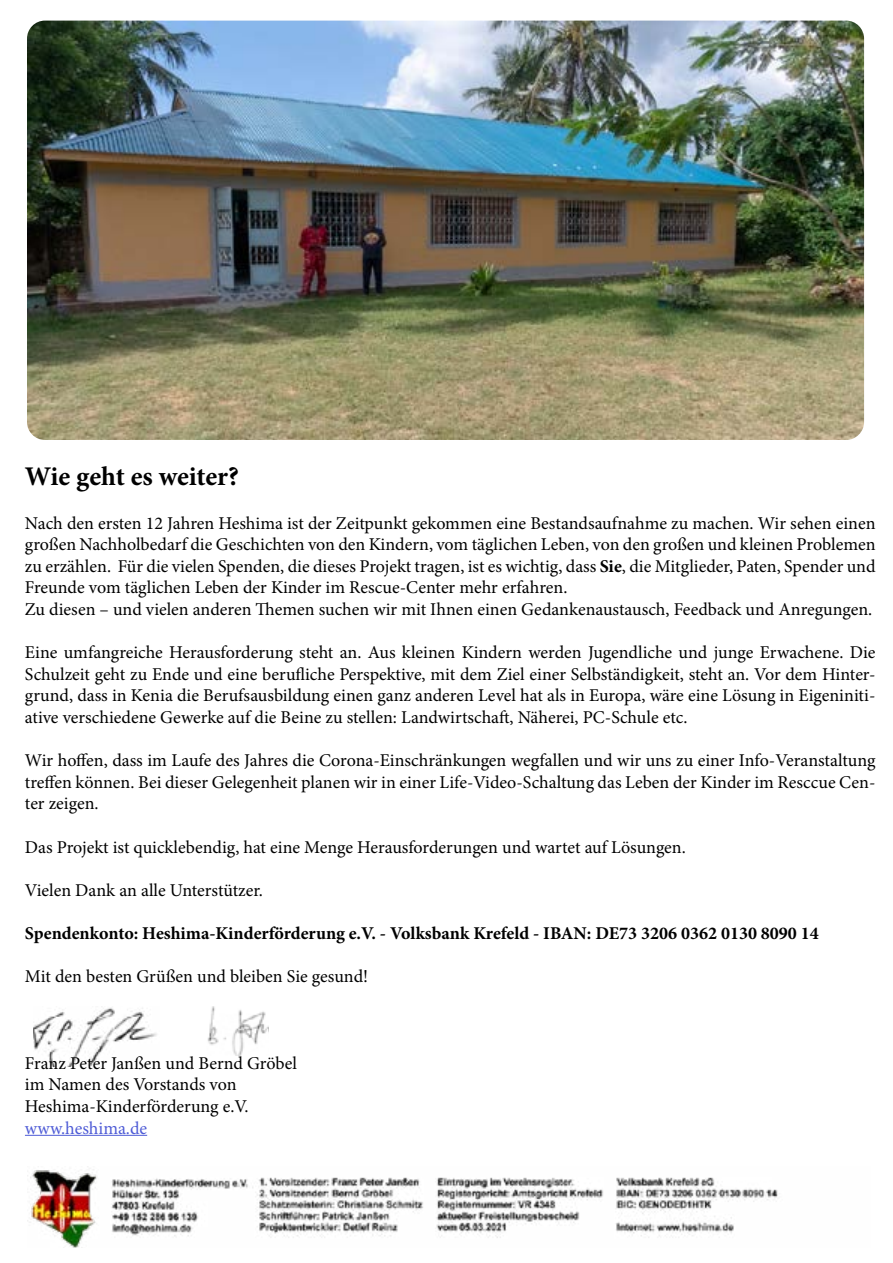
<style>
.page{position:relative;width:893px;height:1263px;background:#fff}
.page>*{position:absolute;margin:0;border:0;box-sizing:border-box;transform-origin:0 0}
.t1{font:700 27px "Minion Pro";letter-spacing:-.005em;color:#000}
.t2{font:18px/21.6px "Minion Pro";color:#000}
.t3{font:700 18px "Minion Pro";color:#000}
.t4{font:18px "Minion Pro";color:#4f5cd6}
.s1{font-weight:700}
</style>
<div class="page">
<img style="left:27px;top:21px;width:837px;height:419px">
<hr style="left:25px;top:1135px;width:122px;height:1px;background:#4f5cd6">
<img style="left:34px;top:1006px;width:123px;height:61px">
<img style="left:207px;top:1006px;width:61px;height:50px">
<img style="left:27px;top:1169px;width:751px;height:79px">
<h1 class="t1" style="left:25px;top:458px;width:215px">Wie geht es weiter?</h1>
<p class="t2" style="left:25px;top:512px;width:852px">Nach den ersten 12 Jahren Heshima ist der Zeitpunkt gekommen eine Bestandsaufnahme zu machen. Wir sehen einen großen Nachholbedarf die Geschichten von den Kindern, vom täglichen Leben, von den großen und kleinen Problemen zu erzählen. Für die vielen Spenden, die dieses Projekt tragen, ist es wichtig, dass <span class="s1">Sie</span>, die Mitglieder, Paten, Spender und Freunde vom täglichen Leben der Kinder im Rescue-Center mehr erfahren.<br>Zu diesen – und vielen anderen Themen suchen wir mit Ihnen einen Gedankenaustausch, Feedback und Anregungen.</p>
<p class="t2" style="left:25px;top:642px;width:852px;text-align:justify">Eine umfangreiche Herausforderung steht an. Aus kleinen Kindern werden Jugendliche und junge Erwachene. Die Schulzeit geht zu Ende und eine berufliche Perspektive, mit dem Ziel einer Selbständigkeit, steht an. Vor dem Hinter&shy;grund, dass in Kenia die Berufsausbildung einen ganz anderen Level hat als in Europa, wäre eine Lösung in Eigeniniti&shy;ative verschiedene Gewerke auf die Beine zu stellen: Landwirtschaft, Näherei, PC-Schule etc.</p>
<p class="t2" style="left:25px;top:750px;width:852px;text-align:justify">Wir hoffen, dass im Laufe des Jahres die Corona-Einschränkungen wegfallen und wir uns zu einer Info-Veranstaltung treffen können. Bei dieser Gelegenheit planen wir in einer Life-Video-Schaltung das Leben der Kinder im Resccue Cen&shy;ter zeigen.</p>
<p class="t2" style="left:25px;top:836px;width:662px">Das Projekt ist quicklebendig, hat eine Menge Herausforderungen und wartet auf Lösungen.</p>
<p class="t2" style="left:25px;top:879px;width:240px">Vielen Dank an alle Unterstützer.</p>
<p class="t3" style="left:25px;top:921px;width:795px">Spendenkonto: Heshima-Kinderförderung e.V. - Volksbank Krefeld - IBAN: DE73 3206 0362 0130 8090 14</p>
<p class="t2" style="left:25px;top:966px;width:345px">Mit den besten Grüßen und bleiben Sie gesund!</p>
<p class="t2" style="left:25px;top:1052px;width:273px">Franz Peter Janßen und Bernd Gröbel im Namen des Vorstands von<br>Heshima-Kinderförderung e.V.</p>
<p class="t4" style="left:25px;top:1116px;width:124px">www.heshima.de</p>
</div>
